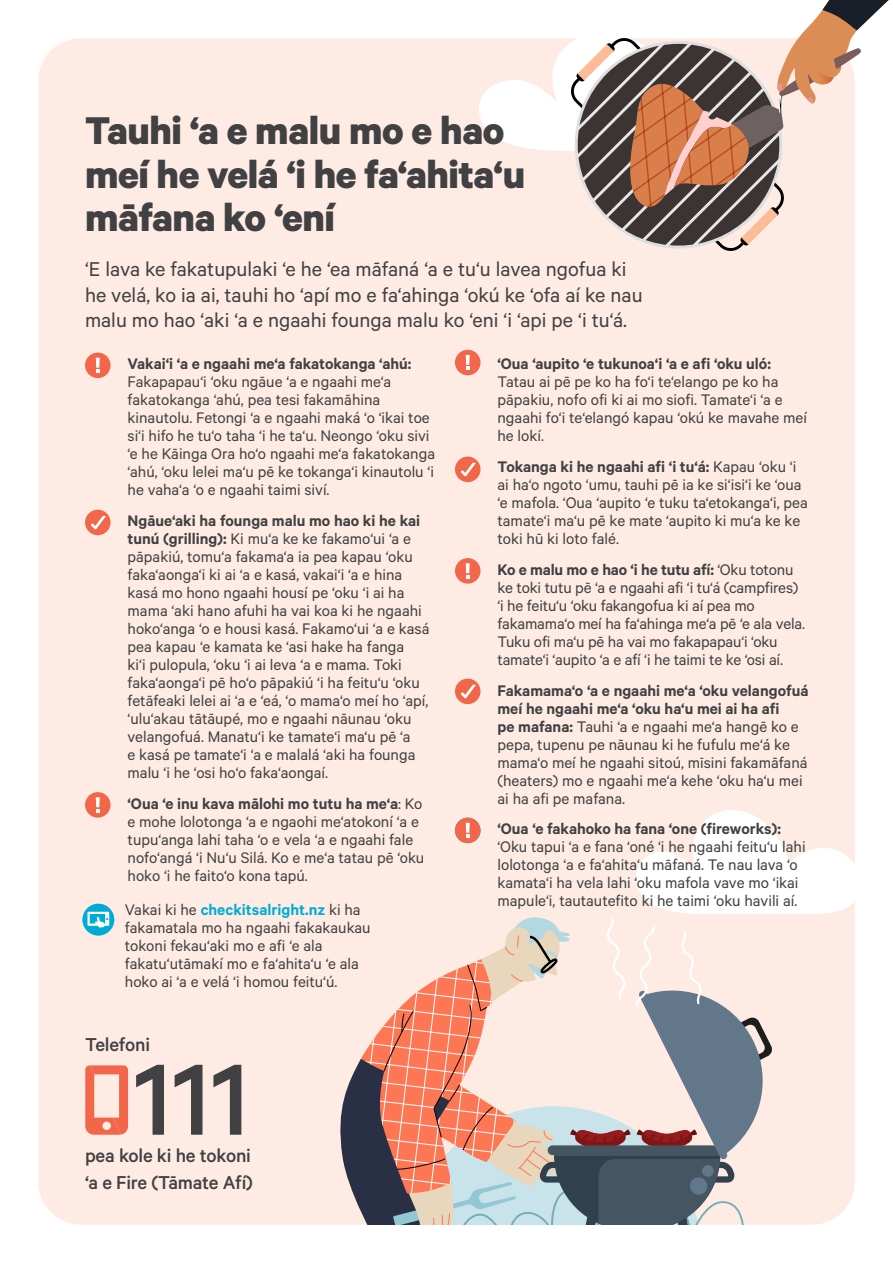
<style>
.page{position:relative;width:893px;height:1263px;background:#fff}
.page>*{position:absolute;margin:0;border:0;box-sizing:border-box;transform-origin:0 0}
.t1{font:500 113.85px "Calibre";color:#414042}
.t2{font:700 43.5px/43.5px "Calibre";letter-spacing:-.01em;color:#414042}
.t3{font:22.5px/25.5px "Calibre";color:#414042}
.t4{font:500 21px/27px "Calibre";letter-spacing:-.01em;color:#414042}
.t5{font:17.25px/18px "Calibre";color:#414042}
.t6{font:600 17.25px "Calibre";color:#414042}
.s1{font-weight:600}
.s2{font-weight:600;color:#00acd4}
</style>
<div class="page">
<div style="left:38px;top:38px;width:817px;height:1187px;background:#feece4;border-radius:43px"></div>
<svg style="left:479px;top:0;width:410px;height:251px"></svg>
<svg style="left:85px;top:1065px;width:43px;height:70px"></svg>
<div style="left:85px;top:510px;width:26px;height:25px;background:#f26649;border-radius:50%"></div>
<svg style="left:91px;top:516px;width:15px;height:13px"></svg>
<div style="left:85px;top:353px;width:26px;height:25px;background:#f26649;border-radius:50%"></div>
<svg style="left:96px;top:358px;width:4px;height:15px"></svg>
<div style="left:85px;top:792px;width:26px;height:26px;background:#f26649;border-radius:50%"></div>
<svg style="left:96px;top:797px;width:4px;height:15px"></svg>
<div style="left:455px;top:457px;width:25px;height:25px;background:#f26649;border-radius:50%"></div>
<svg style="left:461px;top:463px;width:15px;height:13px"></svg>
<div style="left:455px;top:679px;width:25px;height:25px;background:#f26649;border-radius:50%"></div>
<svg style="left:461px;top:685px;width:15px;height:13px"></svg>
<div style="left:455px;top:350px;width:25px;height:25px;background:#f26649;border-radius:50%"></div>
<svg style="left:466px;top:355px;width:4px;height:15px"></svg>
<div style="left:455px;top:558px;width:25px;height:26px;background:#f26649;border-radius:50%"></div>
<svg style="left:466px;top:563px;width:4px;height:15px"></svg>
<svg style="left:340px;top:810px;width:515px;height:415px"></svg>
<svg style="left:82px;top:904px;width:32px;height:32px"></svg>
<svg style="left:87px;top:912px;width:22px;height:15px"></svg>
<h2 class="t2" style="left:85px;top:107px;width:442px">Tauhi ‘a e malu mo e hao meí he velá ‘i he fa‘ahita‘u māfana ko ‘ení</h2>
<h3 class="t3" style="left:85px;top:255px;width:559px">‘E lava ke fakatupulaki ‘e he ‘ea māfaná ‘a e tu‘u lavea ngofua ki he velá, ko ia ai, tauhi ho ‘apí mo e fa‘ahinga ‘okú ke ‘ofa aí ke nau malu mo hao ‘aki ‘a e ngaahi founga malu ko ‘eni ‘i ‘api pe ‘i tu‘á.</h3>
<p class="t6" style="left:128px;top:354px;width:285px">Vakai‘i ‘a e ngaahi me‘a fakatokanga ‘ahú:</p>
<p class="t5" style="left:128px;top:372px;width:309px">Fakapapau‘i ‘oku ngāue ‘a e ngaahi me‘a fakatokanga ‘ahú, pea tesi fakamāhina kinautolu. Fetongi ‘a e ngaahi maká ‘o ‘ikai toe si‘i hifo he tu‘o taha ‘i he ta‘u. Neongo ‘oku sivi ‘e he Kāinga Ora ho‘o ngaahi me‘a fakatokanga ‘ahú, ‘oku lelei ma‘u pē ke tokanga‘i kinautolu ‘i he vaha‘a ‘o e ngaahi taimi siví.</p>
<p class="t5" style="left:128px;top:511px;width:303px"><span class="s1">Ngāue‘aki ha founga malu mo hao ki he kai tunú (grilling):</span> Ki mu‘a ke ke fakamo‘ui ‘a e pāpakiú, tomu‘a fakama‘a ia pea kapau ‘oku faka‘aonga‘i ki ai ‘a e kasá, vakai‘i ‘a e hina kasá mo hono ngaahi housí pe ‘oku ‘i ai ha mama ‘aki hano afuhi ha vai koa ki he ngaahi hoko‘anga ‘o e housi kasá. Fakamo‘ui ‘a e kasá pea kapau ‘e kamata ke ‘asi hake ha fanga<br>ki‘i pulopula, ‘oku ‘i ai leva ‘a e mama. Toki faka‘aonga‘i pē ho‘o pāpakiú ‘i ha feitu‘u ‘oku fetāfeaki lelei ai ‘a e ‘eá, ‘o mama‘o meí ho ‘apí, ‘ulu‘akau tātāupé, mo e ngaahi nāunau ‘oku velangofuá. Manatu‘i ke tamate‘i ma‘u pē ‘a<br>e kasá pe tamate‘i ‘a e malalá ‘aki ha founga malu ‘i he ‘osi ho‘o faka‘aongaí.</p>
<p class="t5" style="left:128px;top:794px;width:298px"><span class="s1">‘Oua ‘e inu kava mālohi mo tutu ha me‘a</span>: Ko e mohe lolotonga ‘a e ngaohi me‘atokoní ‘a e tupu‘anga lahi taha ‘o e vela ‘a e ngaahi fale nofo‘angá ‘i Nu‘u Silá. Ko e me‘a tatau pē ‘oku hoko ‘i he faito‘o kona tapú.</p>
<p class="t5" style="left:125px;top:900px;width:247px">Vakai ki he <span class="s2">checkitsalright.nz</span> ki ha fakamatala mo ha ngaahi fakakaukau tokoni fekau‘aki mo e afi ‘e ala fakatu‘utāmakí mo e fa‘ahita‘u ‘e ala hoko ai ‘a e velá ‘i homou feitu‘ú.</p>
<p class="t4" style="left:85px;top:1031px;width:66px">Telefoni</p>
<h1 class="t1" style="left:134px;top:1033px;width:116px">111</h1>
<p class="t4" style="left:85px;top:1141px;width:169px">pea kole ki he tokoni ‘a e Fire (Tāmate Afí)</p>
<p class="t6" style="left:497px;top:354px;width:275px">‘Oua ‘aupito ‘e tukunoa‘i ‘a e afi ‘oku uló:</p>
<p class="t5" style="left:497px;top:372px;width:311px">Tatau ai pē pe ko ha fo‘i te‘elango pe ko ha pāpakiu, nofo ofi ki ai mo siofi. Tamate‘i ‘a e ngaahi fo‘i te‘elangó kapau ‘okú ke mavahe meí he lokí.</p>
<p class="t5" style="left:497px;top:457px;width:312px"><span class="s1">Tokanga ki he ngaahi afi ‘i tu‘á:</span> Kapau ‘oku ‘i ai ha‘o ngoto ‘umu, tauhi pē ia ke si‘isi‘i ke ‘oua ‘e mafola. ‘Oua ‘aupito ‘e tuku ta‘etokanga‘i, pea tamate‘i ma‘u pē ke mate ‘aupito ki mu‘a ke ke toki hū ki loto falé.</p>
<p class="t5" style="left:497px;top:560px;width:309px"><span class="s1">Ko e malu mo e hao ‘i he tutu afí:</span> ‘Oku totonu ke toki tutu pē ‘a e ngaahi afi ‘i tu‘á (campfires) ‘i he feitu‘u ‘oku fakangofua ki aí pea mo fakamama‘o meí ha fa‘ahinga me‘a pē ‘e ala vela.<br>Tuku ofi ma‘u pē ha vai mo fakapapau‘i ‘oku tamate‘i ‘aupito ‘a e afí ‘i he taimi te ke ‘osi aí.</p>
<p class="t5" style="left:497px;top:681px;width:312px"><span class="s1">Fakamama‘o ‘a e ngaahi me‘a ‘oku velangofuá meí he ngaahi me‘a ‘oku ha‘u mei ai ha afi<br>pe mafana:</span> Tauhi ‘a e ngaahi me‘a hangē ko e pepa, tupenu pe nāunau ki he fufulu me‘á ke mama‘o meí he ngaahi sitoú, mīsini fakamāfaná (heaters) mo e ngaahi me‘a kehe ‘oku ha‘u mei ai ha afi pe mafana.</p>
<p class="t6" style="left:497px;top:819px;width:285px">‘Oua ‘e fakahoko ha fana ‘one (fireworks):</p>
<p class="t5" style="left:497px;top:837px;width:310px">‘Oku tapui ‘a e fana ‘oné ‘i he ngaahi feitu‘u lahi lolotonga ‘a e fa‘ahita‘u māfaná. Te nau lava ‘o kamata‘i ha vela lahi ‘oku mafola vave mo ‘ikai mapule‘i, tautautefito ki he taimi ‘oku havili aí.</p>
</div>
